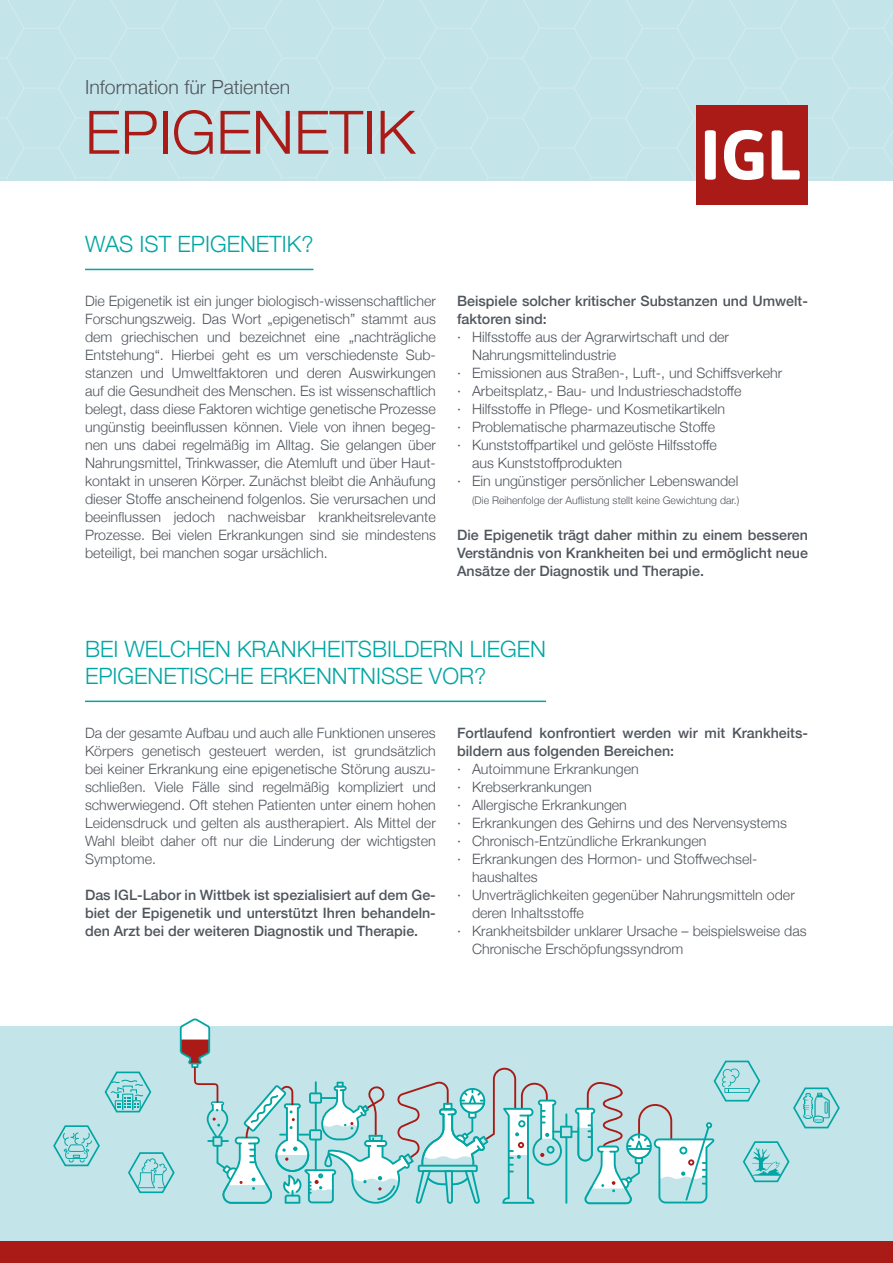
<style>
.page{position:relative;width:893px;height:1263px;background:#fff}
.page>*{position:absolute;margin:0;border:0;box-sizing:border-box;transform-origin:0 0}
.t1{font:300 60px "Helvetica Neue";color:#aa1a17}
.t2{font:300 22.5px/27px "Helvetica Neue";color:#00a6a3}
.t3{font:300 19.5px "Helvetica Neue";color:#50555d}
.t4{font:300 14.25px/18px "Helvetica Neue";color:#50555d;text-align:justify}
.t5{font:500 14.25px/18px "Helvetica Neue";color:#50555d}
.t6{font:300 10.5px "Helvetica Neue";color:#50555d}
</style>
<div class="page">
<div style="left:0;top:0;width:893px;height:180px;background:#c3e4e8"></div>
<hr style="left:85px;top:269px;width:228px;height:1px;background:#00a6a3">
<hr style="left:85px;top:701px;width:461px;height:1px;background:#00a6a3">
<div style="left:0;top:1026px;width:893px;height:216px;background:#c3e4e8"></div>
<div style="left:0;top:1242px;width:893px;height:21px;background:#aa1a17"></div>
<svg style="left:53px;top:1018px;width:787px;height:186px"></svg>
<div style="left:697px;top:105px;width:111px;height:100px;background:#aa1a17"></div>
<svg style="left:772px;top:130px;width:28px;height:50px"></svg>
<svg style="left:705px;top:130px;width:11px;height:50px"></svg>
<svg style="left:724px;top:130px;width:39px;height:50px"></svg>
<h3 class="t3" style="left:85px;top:71px;width:207px">Information für Patienten</h3>
<h1 class="t1" style="left:85px;top:84px;width:332px">EPIGENETIK</h1>
<h2 class="t2" style="left:85px;top:229px;width:230px">WAS IST EPIGENETIK?</h2>
<p class="t4" style="left:85px;top:291px;width:352px">Die Epigenetik ist ein junger biologisch-wissenschaftlicher Forschungszweig. Das Wort „epigenetisch” stammt aus dem griechischen und bezeichnet eine „nachträgliche Entstehung“. Hierbei geht es um verschiedenste Sub&shy;stanzen und Umweltfaktoren und deren Auswirkungen auf die Gesundheit des Menschen. Es ist wissenschaftlich belegt, dass diese Faktoren wichtige genetische Prozesse ungünstig beeinflussen können. Viele von ihnen begeg&shy;nen uns dabei regelmäßig im Alltag. Sie gelangen über Nahrungsmittel, Trinkwasser, die Atemluft und über Haut&shy;kontakt in unseren Körper. Zunächst bleibt die Anhäufung dieser Stoffe anscheinend folgenlos. Sie verursachen und beeinflussen jedoch nachweisbar krankheitsrelevante Prozesse. Bei vielen Erkrankungen sind sie mindestens beteiligt, bei manchen sogar ursächlich.</p>
<p class="t5" style="left:457px;top:291px;width:352px">Beispiele solcher kritischer Substanzen und Umwelt&shy;faktoren sind:</p>
<p class="t4" style="left:457px;top:327px;width:273px">· Hilfsstoffe aus der Agrarwirtschaft und der</p>
<p class="t4" style="left:472px;top:345px;width:146px">Nahrungsmittelindustrie</p>
<p class="t4" style="left:457px;top:363px;width:327px">· Emissionen aus Straßen-, Luft-, und Schiffsverkehr</p>
<p class="t4" style="left:457px;top:381px;width:286px">· Arbeitsplatz,- Bau- und Industrieschadstoffe</p>
<p class="t4" style="left:457px;top:399px;width:269px">· Hilfsstoffe in Pflege- und Kosmetikartikeln</p>
<p class="t4" style="left:457px;top:417px;width:259px">· Problematische pharmazeutische Stoffe</p>
<p class="t4" style="left:457px;top:435px;width:261px">· Kunststoffpartikel und gelöste Hilfsstoffe</p>
<p class="t4" style="left:472px;top:453px;width:152px">aus Kunststoffprodukten</p>
<p class="t4" style="left:457px;top:471px;width:283px">· Ein ungünstiger persönlicher Lebenswandel</p>
<p class="t6" style="left:472px;top:492px;width:269px">(Die Reihenfolge der Auflistung stellt keine Gewichtung dar.)</p>
<p class="t5" style="left:457px;top:525px;width:352px;text-align:justify">Die Epigenetik trägt daher mithin zu einem besseren Verständnis von Krankheiten bei und ermöglicht neue Ansätze der Diagnostik und Therapie.</p>
<h2 class="t2" style="left:85px;top:634px;width:463px">BEI WELCHEN KRANKHEITSBILDERN LIEGEN<br>EPIGENETISCHE ERKENNTNISSE VOR?</h2>
<p class="t4" style="left:85px;top:723px;width:352px">Da der gesamte Aufbau und auch alle Funktionen unseres Körpers genetisch gesteuert werden, ist grundsätzlich bei keiner Erkrankung eine epigenetische Störung auszu&shy;schließen. Viele Fälle sind regelmäßig kompliziert und schwerwiegend. Oft stehen Patienten unter einem hohen Leidensdruck und gelten als austherapiert. Als Mittel der Wahl bleibt daher oft nur die Linderung der wichtigsten Symptome.</p>
<p class="t5" style="left:85px;top:885px;width:352px;text-align:justify">Das IGL-Labor in Wittbek ist spezialisiert auf dem Ge&shy;biet der Epigenetik und unterstützt Ihren behandeln&shy;den Arzt bei der weiteren Diagnostik und Therapie.</p>
<p class="t5" style="left:457px;top:723px;width:352px">Fortlaufend konfrontiert werden wir mit Krankheits&shy;bildern aus folgenden Bereichen:</p>
<p class="t4" style="left:457px;top:759px;width:183px">· Autoimmune Erkrankungen</p>
<p class="t4" style="left:457px;top:777px;width:136px">· Krebserkrankungen</p>
<p class="t4" style="left:457px;top:795px;width:171px">· Allergische Erkrankungen</p>
<p class="t4" style="left:457px;top:813px;width:331px">· Erkrankungen des Gehirns und des Nervensystems</p>
<p class="t4" style="left:457px;top:831px;width:251px">· Chronisch-Entzündliche Erkrankungen</p>
<p class="t4" style="left:457px;top:849px;width:302px">· Erkrankungen des Hormon- und Stoffwechsel-</p>
<p class="t4" style="left:472px;top:867px;width:67px">haushaltes</p>
<p class="t4" style="left:457px;top:885px;width:339px">· Unverträglichkeiten gegenüber Nahrungsmitteln oder</p>
<p class="t4" style="left:472px;top:903px;width:113px">deren Inhaltsstoffe</p>
<p class="t4" style="left:457px;top:921px;width:351px">· Krankheitsbilder unklarer Ursache – beispielsweise das</p>
<p class="t4" style="left:472px;top:939px;width:213px">Chronische Erschöpfungssyndrom</p>
</div>
